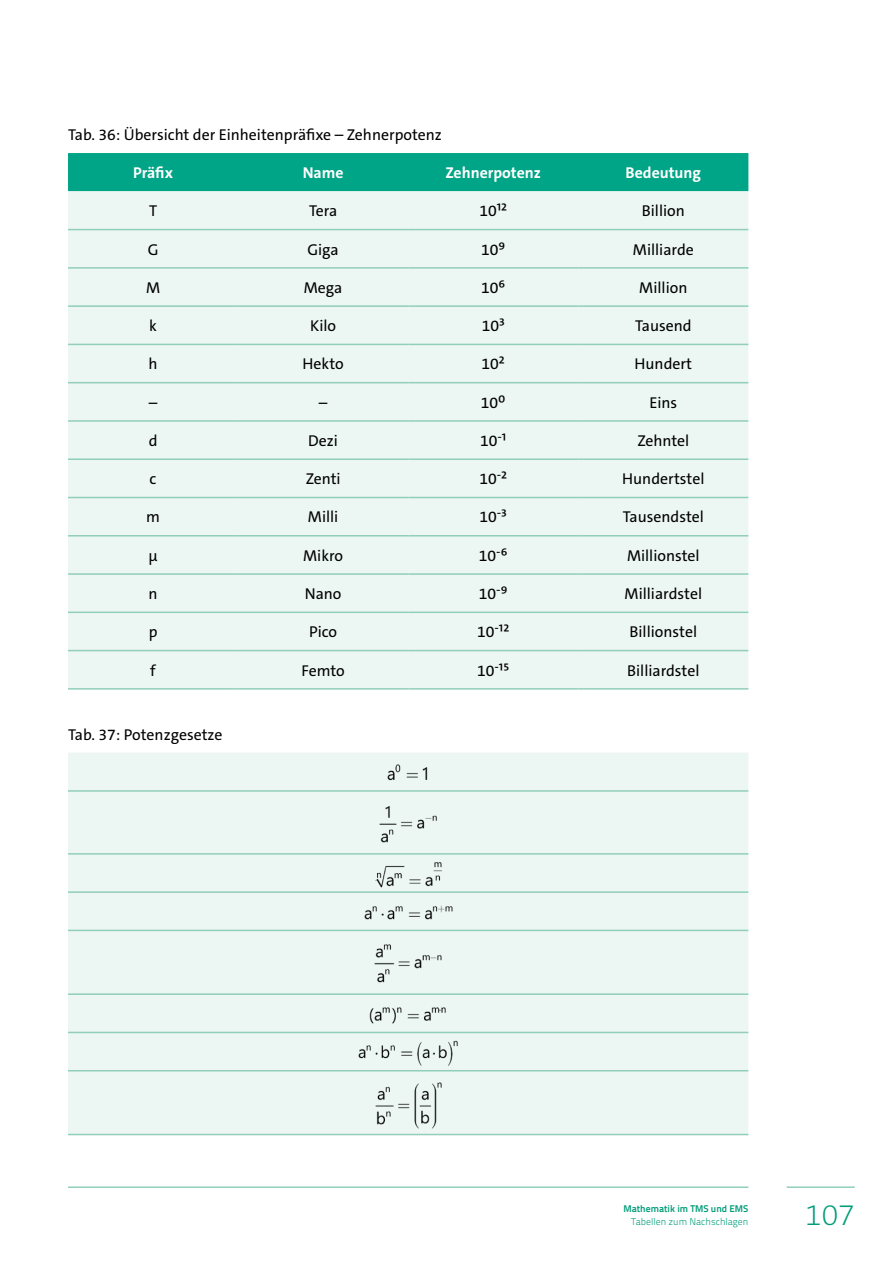
<style>
.page{position:relative;width:893px;height:1263px;background:#fff}
.page>*{position:absolute;margin:0;border:0;box-sizing:border-box;transform-origin:0 0}
.t1{font:200 30px "The Sans C5";color:#009c79}
.Tabelle_TXT_10pt__li{font:15.75px "The Sans C5";color:#000}
.FL_TXT_vor_Tabelle{font:15.75px "The Sans C5";color:#000}
.Tabelle_TXT_10pt__li-2{font:700 15.75px "The Sans C5";color:#fff}
.t2{font:9.75px "Titillium Text 22 L 250 wt";color:#009c79}
.t3{font:9.75px "Titillium Text 22 L 800 wt";color:#009c79}
</style>
<div class="page">
<hr style="left:787px;top:1186px;width:68px;height:2px;background:#91cebc">
<hr style="left:68px;top:1186px;width:680px;height:2px;background:#91cebc">
<div style="left:68px;top:153px;width:680px;height:38px;background:#00a486"></div>
<div style="left:68px;top:191px;width:680px;height:497px;background:#ecf6f3"></div>
<hr style="left:68px;top:229px;width:170px;height:1px;background:#91cebc">
<hr style="left:238px;top:229px;width:170px;height:1px;background:#91cebc">
<hr style="left:408px;top:229px;width:170px;height:1px;background:#91cebc">
<hr style="left:578px;top:229px;width:170px;height:1px;background:#91cebc">
<hr style="left:68px;top:267px;width:170px;height:2px;background:#91cebc">
<hr style="left:238px;top:267px;width:170px;height:2px;background:#91cebc">
<hr style="left:408px;top:267px;width:170px;height:2px;background:#91cebc">
<hr style="left:578px;top:267px;width:170px;height:2px;background:#91cebc">
<hr style="left:68px;top:305px;width:170px;height:2px;background:#91cebc">
<hr style="left:238px;top:305px;width:170px;height:2px;background:#91cebc">
<hr style="left:408px;top:305px;width:170px;height:2px;background:#91cebc">
<hr style="left:578px;top:305px;width:170px;height:2px;background:#91cebc">
<hr style="left:68px;top:344px;width:170px;height:1px;background:#91cebc">
<hr style="left:238px;top:344px;width:170px;height:1px;background:#91cebc">
<hr style="left:408px;top:344px;width:170px;height:1px;background:#91cebc">
<hr style="left:578px;top:344px;width:170px;height:1px;background:#91cebc">
<hr style="left:68px;top:382px;width:170px;height:1px;background:#91cebc">
<hr style="left:238px;top:382px;width:170px;height:1px;background:#91cebc">
<hr style="left:408px;top:382px;width:170px;height:1px;background:#91cebc">
<hr style="left:578px;top:382px;width:170px;height:1px;background:#91cebc">
<hr style="left:68px;top:420px;width:170px;height:2px;background:#91cebc">
<hr style="left:238px;top:420px;width:170px;height:2px;background:#91cebc">
<hr style="left:408px;top:420px;width:170px;height:2px;background:#91cebc">
<hr style="left:578px;top:420px;width:170px;height:2px;background:#91cebc">
<hr style="left:68px;top:458px;width:170px;height:2px;background:#91cebc">
<hr style="left:238px;top:458px;width:170px;height:2px;background:#91cebc">
<hr style="left:408px;top:458px;width:170px;height:2px;background:#91cebc">
<hr style="left:578px;top:458px;width:170px;height:2px;background:#91cebc">
<hr style="left:68px;top:497px;width:170px;height:1px;background:#91cebc">
<hr style="left:238px;top:497px;width:170px;height:1px;background:#91cebc">
<hr style="left:408px;top:497px;width:170px;height:1px;background:#91cebc">
<hr style="left:578px;top:497px;width:170px;height:1px;background:#91cebc">
<hr style="left:68px;top:535px;width:170px;height:1px;background:#91cebc">
<hr style="left:238px;top:535px;width:170px;height:1px;background:#91cebc">
<hr style="left:408px;top:535px;width:170px;height:1px;background:#91cebc">
<hr style="left:578px;top:535px;width:170px;height:1px;background:#91cebc">
<hr style="left:68px;top:573px;width:170px;height:2px;background:#91cebc">
<hr style="left:238px;top:573px;width:170px;height:2px;background:#91cebc">
<hr style="left:408px;top:573px;width:170px;height:2px;background:#91cebc">
<hr style="left:578px;top:573px;width:170px;height:2px;background:#91cebc">
<hr style="left:68px;top:611px;width:170px;height:2px;background:#91cebc">
<hr style="left:238px;top:611px;width:170px;height:2px;background:#91cebc">
<hr style="left:408px;top:611px;width:170px;height:2px;background:#91cebc">
<hr style="left:578px;top:611px;width:170px;height:2px;background:#91cebc">
<hr style="left:68px;top:650px;width:170px;height:1px;background:#91cebc">
<hr style="left:238px;top:650px;width:170px;height:1px;background:#91cebc">
<hr style="left:408px;top:650px;width:170px;height:1px;background:#91cebc">
<hr style="left:578px;top:650px;width:170px;height:1px;background:#91cebc">
<hr style="left:68px;top:688px;width:170px;height:2px;background:#91cebc">
<hr style="left:238px;top:688px;width:170px;height:2px;background:#91cebc">
<hr style="left:408px;top:688px;width:170px;height:2px;background:#91cebc">
<hr style="left:578px;top:688px;width:170px;height:2px;background:#91cebc">
<div style="left:68px;top:753px;width:680px;height:381px;background:#ecf6f3"></div>
<hr style="left:68px;top:790px;width:680px;height:2px;background:#91cebc">
<hr style="left:68px;top:853px;width:680px;height:2px;background:#91cebc">
<hr style="left:68px;top:891px;width:680px;height:2px;background:#91cebc">
<hr style="left:68px;top:930px;width:680px;height:1px;background:#91cebc">
<hr style="left:68px;top:993px;width:680px;height:2px;background:#91cebc">
<hr style="left:68px;top:1032px;width:680px;height:1px;background:#91cebc">
<hr style="left:68px;top:1070px;width:680px;height:1px;background:#91cebc">
<hr style="left:68px;top:1134px;width:680px;height:1px;background:#91cebc">
<img style="left:386px;top:760px;width:45px;height:23px">
<img style="left:377px;top:799px;width:62px;height:47px">
<img style="left:372px;top:855px;width:73px;height:36px">
<img style="left:362px;top:900px;width:92px;height:23px">
<img style="left:372px;top:939px;width:72px;height:47px">
<img style="left:368px;top:1001px;width:81px;height:25px">
<img style="left:356px;top:1034px;width:104px;height:35px">
<img style="left:373px;top:1075px;width:70px;height:55px">
<p class="FL_TXT_vor_Tabelle" style="left:68px;top:125px;width:375px">Tab. 36: Übersicht der Einheitenpräfixe – Zehnerpotenz</p>
<p class="Tabelle_TXT_10pt__li-2" style="left:133px;top:163px;width:41px">Präfix</p>
<p class="Tabelle_TXT_10pt__li-2" style="left:303px;top:163px;width:42px">Name</p>
<p class="Tabelle_TXT_10pt__li-2" style="left:446px;top:163px;width:97px">Zehnerpotenz</p>
<p class="Tabelle_TXT_10pt__li-2" style="left:626px;top:163px;width:77px">Bedeutung</p>
<p class="Tabelle_TXT_10pt__li" style="left:149px;top:200px;width:10px">T</p>
<p class="Tabelle_TXT_10pt__li" style="left:309px;top:200px;width:30px">Tera</p>
<p class="Tabelle_TXT_10pt__li" style="left:479px;top:200px;width:29px">1012</p>
<p class="Tabelle_TXT_10pt__li" style="left:642px;top:200px;width:45px">Billion</p>
<p class="Tabelle_TXT_10pt__li" style="left:148px;top:239px;width:12px">G</p>
<p class="Tabelle_TXT_10pt__li" style="left:307px;top:239px;width:33px">Giga</p>
<p class="Tabelle_TXT_10pt__li" style="left:481px;top:239px;width:26px">109</p>
<p class="Tabelle_TXT_10pt__li" style="left:633px;top:239px;width:62px">Milliarde</p>
<p class="Tabelle_TXT_10pt__li" style="left:146px;top:277px;width:16px">M</p>
<p class="Tabelle_TXT_10pt__li" style="left:304px;top:277px;width:40px">Mega</p>
<p class="Tabelle_TXT_10pt__li" style="left:481px;top:277px;width:26px">106</p>
<p class="Tabelle_TXT_10pt__li" style="left:639px;top:277px;width:50px">Million</p>
<p class="Tabelle_TXT_10pt__li" style="left:149px;top:316px;width:9px">k</p>
<p class="Tabelle_TXT_10pt__li" style="left:310px;top:316px;width:27px">Kilo</p>
<p class="Tabelle_TXT_10pt__li" style="left:482px;top:316px;width:25px">103</p>
<p class="Tabelle_TXT_10pt__li" style="left:635px;top:316px;width:58px">Tausend</p>
<p class="Tabelle_TXT_10pt__li" style="left:149px;top:354px;width:11px">h</p>
<p class="Tabelle_TXT_10pt__li" style="left:303px;top:354px;width:43px">Hekto</p>
<p class="Tabelle_TXT_10pt__li" style="left:482px;top:354px;width:25px">102</p>
<p class="Tabelle_TXT_10pt__li" style="left:635px;top:354px;width:59px">Hundert</p>
<p class="Tabelle_TXT_10pt__li" style="left:149px;top:392px;width:10px">–</p>
<p class="Tabelle_TXT_10pt__li" style="left:319px;top:392px;width:10px">–</p>
<p class="Tabelle_TXT_10pt__li" style="left:481px;top:392px;width:26px">100</p>
<p class="Tabelle_TXT_10pt__li" style="left:649px;top:392px;width:29px">Eins</p>
<p class="Tabelle_TXT_10pt__li" style="left:149px;top:430px;width:10px">d</p>
<p class="Tabelle_TXT_10pt__li" style="left:308px;top:430px;width:31px">Dezi</p>
<p class="Tabelle_TXT_10pt__li" style="left:480px;top:430px;width:28px">10-1</p>
<p class="Tabelle_TXT_10pt__li" style="left:637px;top:430px;width:54px">Zehntel</p>
<p class="Tabelle_TXT_10pt__li" style="left:150px;top:469px;width:8px">c</p>
<p class="Tabelle_TXT_10pt__li" style="left:306px;top:469px;width:36px">Zenti</p>
<p class="Tabelle_TXT_10pt__li" style="left:479px;top:469px;width:29px">10-2</p>
<p class="Tabelle_TXT_10pt__li" style="left:622px;top:469px;width:84px">Hundertstel</p>
<p class="Tabelle_TXT_10pt__li" style="left:146px;top:507px;width:15px">m</p>
<p class="Tabelle_TXT_10pt__li" style="left:308px;top:507px;width:32px">Milli</p>
<p class="Tabelle_TXT_10pt__li" style="left:479px;top:507px;width:29px">10-3</p>
<p class="Tabelle_TXT_10pt__li" style="left:623px;top:507px;width:83px">Tausendstel</p>
<p class="Tabelle_TXT_10pt__li" style="left:148px;top:545px;width:11px">µ</p>
<p class="Tabelle_TXT_10pt__li" style="left:303px;top:545px;width:41px">Mikro</p>
<p class="Tabelle_TXT_10pt__li" style="left:479px;top:545px;width:30px">10-6</p>
<p class="Tabelle_TXT_10pt__li" style="left:627px;top:545px;width:74px">Millionstel</p>
<p class="Tabelle_TXT_10pt__li" style="left:149px;top:584px;width:11px">n</p>
<p class="Tabelle_TXT_10pt__li" style="left:305px;top:584px;width:38px">Nano</p>
<p class="Tabelle_TXT_10pt__li" style="left:479px;top:584px;width:30px">10-9</p>
<p class="Tabelle_TXT_10pt__li" style="left:625px;top:584px;width:79px">Milliardstel</p>
<p class="Tabelle_TXT_10pt__li" style="left:149px;top:622px;width:10px">p</p>
<p class="Tabelle_TXT_10pt__li" style="left:309px;top:622px;width:29px">Pico</p>
<p class="Tabelle_TXT_10pt__li" style="left:477px;top:622px;width:34px">10-12</p>
<p class="Tabelle_TXT_10pt__li" style="left:629px;top:622px;width:69px">Billionstel</p>
<p class="Tabelle_TXT_10pt__li" style="left:150px;top:660px;width:7px">f</p>
<p class="Tabelle_TXT_10pt__li" style="left:302px;top:660px;width:45px">Femto</p>
<p class="Tabelle_TXT_10pt__li" style="left:477px;top:660px;width:34px">10-15</p>
<p class="Tabelle_TXT_10pt__li" style="left:627px;top:660px;width:74px">Billiardstel</p>
<p class="FL_TXT_vor_Tabelle" style="left:68px;top:724px;width:156px">Tab. 37: Potenzgesetze</p>
<p class="t3" style="left:623px;top:1201px;width:127px">Mathematik im TMS und EMS</p>
<p class="t2" style="left:631px;top:1214px;width:119px">Tabellen zum Nachschlagen</p>
<h1 class="t1" style="left:805px;top:1195px;width:51px">107</h1>
</div>
